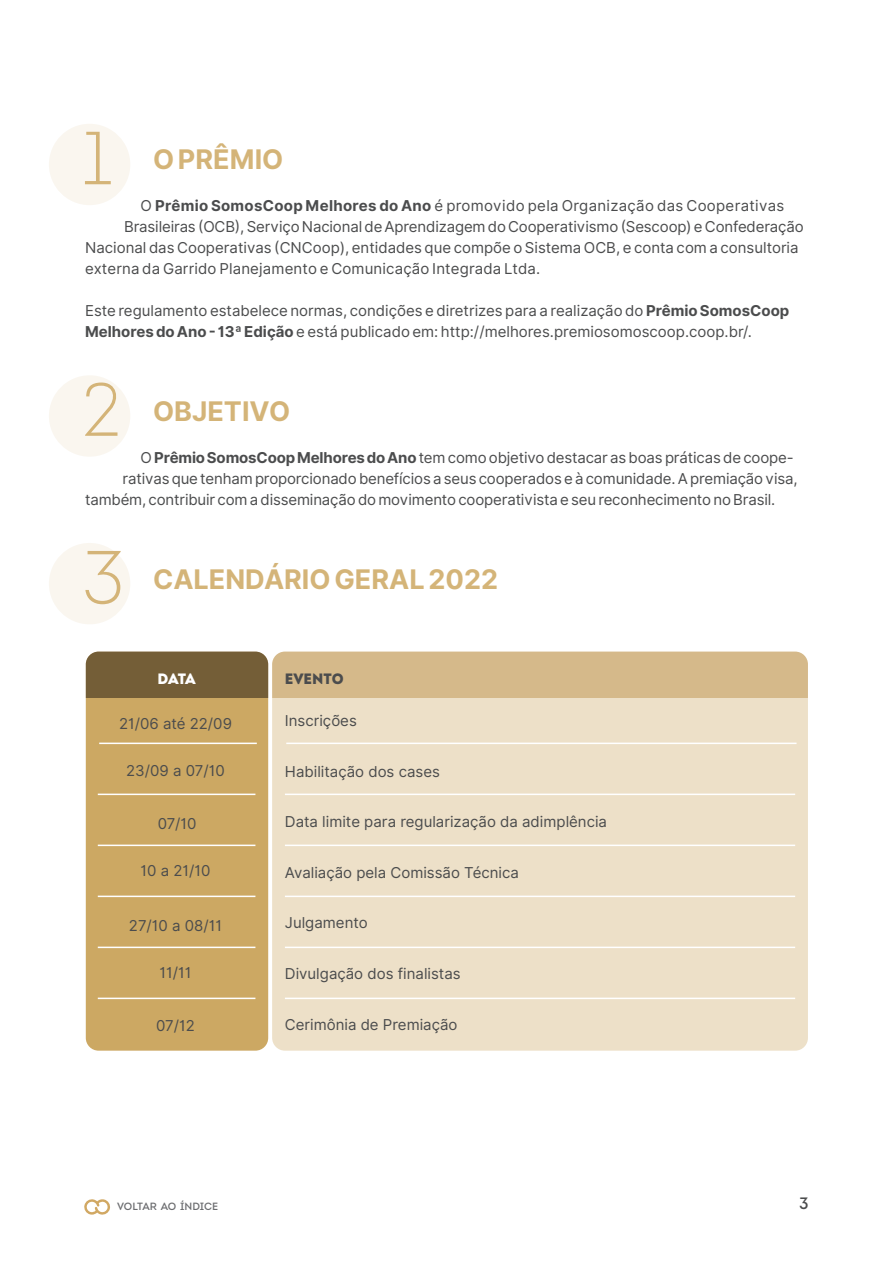
<style>
.page{position:relative;width:893px;height:1263px;background:#fff}
.page>*{position:absolute;margin:0;border:0;box-sizing:border-box;transform-origin:0 0}
.List_Paragraph{font:75px "Intro Light Alt";color:#d4b478}
.Titulo{font:700 27px "Inter";color:#d4b478}
.t1{font:16.5px "Intro";color:#4b4c4d}
.t2{font:15px/21px "Inter";color:#4b4c4d}
.t3{font:15px "Inter";letter-spacing:.02em;color:#4b4c4d}
.t4{font:15px "Intro Black Caps";color:#4b4c4d}
.t5{font:15px "Intro Black Caps";color:#fff}
.t6{font:10.5px "Intro";letter-spacing:-.01em;color:#6c6d70}
.s1{font-weight:700}
</style>
<div class="page">
<svg style="left:84px;top:1199px;width:26px;height:16px"></svg>
<div style="left:86px;top:652px;width:182px;height:399px;background:#cca863;border-radius:13px"></div>
<div style="left:86px;top:652px;width:182px;height:46px;background:#745e37"></div>
<div style="left:272px;top:652px;width:536px;height:399px;background:#ede0c8;border-radius:13px"></div>
<div style="left:272px;top:652px;width:536px;height:46px;background:#d5b98a"></div>
<div style="left:49px;top:124px;width:81px;height:81px;background:#faf6ef;border-radius:50%"></div>
<div style="left:49px;top:375px;width:81px;height:82px;background:#faf6ef;border-radius:50%"></div>
<div style="left:49px;top:543px;width:81px;height:81px;background:#faf6ef;border-radius:50%"></div>
<hr style="left:285px;top:794px;width:510px;height:1px;background:#fff">
<hr style="left:286px;top:743px;width:510px;height:1px;background:#fff">
<hr style="left:285px;top:845px;width:510px;height:1px;background:#fff">
<hr style="left:285px;top:947px;width:510px;height:1px;background:#fff">
<hr style="left:285px;top:896px;width:510px;height:1px;background:#fff">
<hr style="left:285px;top:998px;width:510px;height:1px;background:#fff">
<hr style="left:98px;top:794px;width:157px;height:1px;background:#fff">
<hr style="left:99px;top:743px;width:158px;height:1px;background:#fff">
<hr style="left:98px;top:845px;width:157px;height:1px;background:#fff">
<hr style="left:98px;top:947px;width:157px;height:1px;background:#fff">
<hr style="left:98px;top:896px;width:157px;height:1px;background:#fff">
<hr style="left:98px;top:998px;width:157px;height:1px;background:#fff">
<p class="List_Paragraph" style="left:81px;top:112px;width:33px">1</p>
<p class="Titulo" style="left:153px;top:139px;width:132px">O PRÊMIO</p>
<p class="t3" style="left:141px;top:194px;width:645px">O <span class="s1">Prêmio SomosCoop Melhores do Ano</span> é promovido pela Organização das Cooperativas</p>
<p class="t2" style="left:124px;top:216px;width:681px">Brasileiras (OCB), Serviço Nacional de Aprendizagem do Cooperativismo (Sescoop) e Confederação</p>
<p class="t2" style="left:85px;top:237px;width:715px">Nacional das Cooperativas (CNCoop), entidades que compõe o Sistema OCB, e conta com a consultoria</p>
<p class="t2" style="left:85px;top:258px;width:457px">externa da Garrido Planejamento e Comunicação Integrada Ltda.</p>
<p class="t2" style="left:85px;top:300px;width:706px">Este regulamento estabelece normas, condições e diretrizes para a realização do <span class="s1">Prêmio SomosCoop<br>Melhores do Ano - 13ª Edição</span> e está publicado em: http://melhores.premiosomoscoop.coop.br/.</p>
<p class="List_Paragraph" style="left:81px;top:363px;width:42px">2</p>
<p class="Titulo" style="left:153px;top:391px;width:139px">OBJETIVO</p>
<p class="t2" style="left:141px;top:447px;width:655px">O <span class="s1">Prêmio SomosCoop Melhores do Ano</span> tem como objetivo destacar as boas práticas de coope-</p>
<p class="t2" style="left:123px;top:468px;width:677px">rativas que tenham proporcionado benefícios a seus cooperados e à comunidade. A premiação visa,</p>
<p class="t2" style="left:85px;top:489px;width:692px">também, contribuir com a disseminação do movimento cooperativista e seu reconhecimento no Brasil.</p>
<p class="List_Paragraph" style="left:81px;top:531px;width:45px">3</p>
<p class="Titulo" style="left:153px;top:559px;width:346px">CALENDÁRIO GERAL 2022</p>
<p class="t5" style="left:157px;top:668px;width:40px">DATA</p>
<p class="t4" style="left:285px;top:669px;width:60px">EVENTO</p>
<p class="t2" style="left:285px;top:710px;width:73px">Inscrições</p>
<p class="t2" style="left:285px;top:761px;width:157px">Habilitação dos cases</p>
<p class="t2" style="left:285px;top:811px;width:324px">Data limite para regularização da adimplência</p>
<p class="t2" style="left:285px;top:862px;width:236px">Avaliação pela Comissão Técnica</p>
<p class="t2" style="left:285px;top:913px;width:84px">Julgamento</p>
<p class="t2" style="left:285px;top:963px;width:177px">Divulgação dos finalistas</p>
<p class="t2" style="left:285px;top:1014px;width:174px">Cerimônia de Premiação</p>
<p class="t2" style="left:119px;top:713px;width:115px">21/06 até 22/09</p>
<p class="t2" style="left:126px;top:760px;width:100px">23/09 a 07/10</p>
<p class="t2" style="left:158px;top:813px;width:41px">07/10</p>
<p class="t2" style="left:141px;top:860px;width:71px">10 a 21/10</p>
<p class="t2" style="left:129px;top:915px;width:95px">27/10 a 08/11</p>
<p class="t2" style="left:160px;top:962px;width:33px">11/11</p>
<p class="t2" style="left:156px;top:1015px;width:40px">07/12</p>
<p class="t6" style="left:117px;top:1200px;width:103px">VOLTAR AO ÍNDICE</p>
<p class="t1" style="left:799px;top:1193px;width:11px">3</p>
</div>
